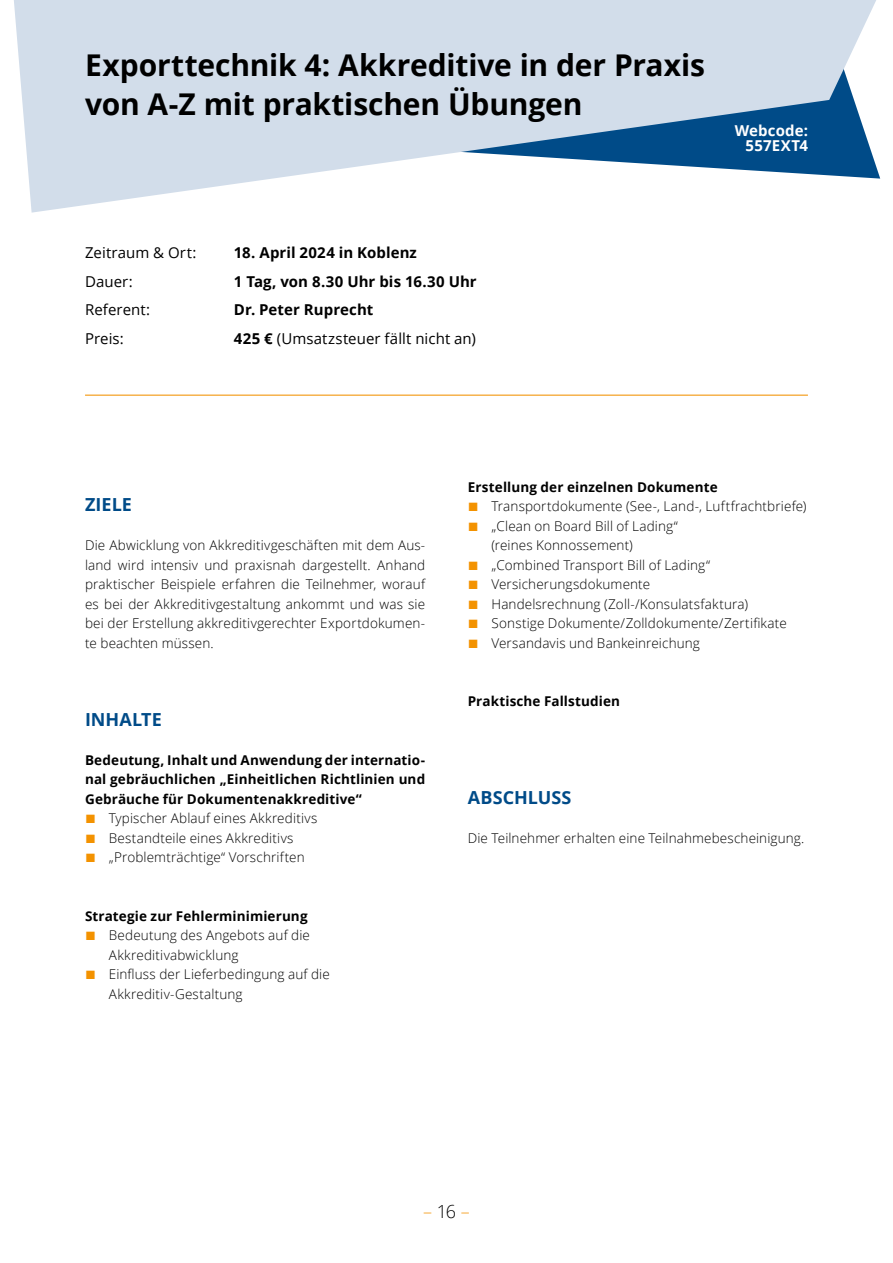
<style>
.page{position:relative;width:893px;height:1263px;background:#fff}
.page>*{position:absolute;margin:0;border:0;box-sizing:border-box;transform-origin:0 0}
.t1{font:700 30px/39px "Open Sans";letter-spacing:-.005em;color:#000}
.t2{font:700 18px "Open Sans";letter-spacing:.005em;color:#004b88}
.t3{font:300 18px "Open Sans";color:#f39200}
.t4{font:15px "Open Sans";letter-spacing:.005em;color:#000}
.t5{font:700 15px "Open Sans";letter-spacing:.005em;color:#000}
.t6{font:700 15px/15px "Open Sans";letter-spacing:.01em;color:#fff;text-align:right}
.t7{font:300 13.5px/19.5px "Open Sans";letter-spacing:.01em;color:#000}
.t8{font:700 13.5px/19.5px "Open Sans";letter-spacing:.01em;color:#000;text-align:justify}
.s1{font-weight:700}
.s2{font-family:"Arial";font-weight:400;font-size:18px;color:#f39200}
.s3{color:#000}
</style>
<div class="page">
<svg style="left:14px;top:0;width:867px;height:213px;fill:#d2ddea"></svg>
<hr style="left:85px;top:395px;width:723px;height:1px;background:#f39200">
<h1 class="t1" style="left:85px;top:45px;width:622px">Exporttechnik 4: Akkreditive in der Praxis von A-Z mit praktischen Übungen</h1>
<p class="t6" style="left:735px;top:123px;width:75px">Webcode:<br>557EXT4</p>
<p class="t4" style="left:85px;top:242px;width:113px">Zeitraum &amp; Ort:</p>
<p class="t5" style="left:234px;top:242px;width:185px">18. April 2024 in Koblenz</p>
<p class="t4" style="left:85px;top:271px;width:49px">Dauer:</p>
<p class="t5" style="left:234px;top:271px;width:244px">1 Tag, von 8.30 Uhr bis 16.30 Uhr</p>
<p class="t4" style="left:85px;top:299px;width:67px">Referent:</p>
<p class="t5" style="left:234px;top:299px;width:141px">Dr. Peter Ruprecht</p>
<p class="t4" style="left:85px;top:328px;width:40px">Preis:</p>
<p class="t4" style="left:234px;top:328px;width:243px"><span class="s1">425 €</span> (Umsatzsteuer fällt nicht an)</p>
<h2 class="t2" style="left:85px;top:492px;width:48px">ZIELE</h2>
<p class="t7" style="left:85px;top:535px;width:342px;text-align:justify">Die Abwicklung von Akkreditivgeschäften mit dem Aus&shy;land wird intensiv und praxisnah dargestellt. Anhand praktischer Beispiele erfahren die Teilnehmer, worauf es bei der Akkreditivgestaltung ankommt und was sie bei der Erstellung akkreditivgerechter Exportdokumen&shy;te beachten müssen.</p>
<h2 class="t2" style="left:85px;top:707px;width:78px">INHALTE</h2>
<p class="t8" style="left:85px;top:750px;width:342px">Bedeutung, Inhalt und Anwendung der internatio&shy;nal gebräuchlichen „Einheitlichen Richtlinien und Gebräuche für Dokumentenakkreditive“</p>
<p class="t7" style="left:85px;top:808px;width:234px"><span class="s2">■</span> Typischer Ablauf eines Akkreditivs</p>
<p class="t7" style="left:85px;top:828px;width:210px"><span class="s2">■</span> Bestandteile eines Akkreditivs</p>
<p class="t7" style="left:85px;top:847px;width:221px"><span class="s2">■</span> „Problemträchtige“ Vorschriften</p>
<p class="t8" style="left:85px;top:906px;width:224px">Strategie zur Fehlerminimierung</p>
<p class="t7" style="left:109px;top:925px;width:203px;text-indent:-24px"><span class="s2">■</span> Bedeutung des Angebots auf die<br>Akkreditivabwicklung</p>
<p class="t7" style="left:109px;top:964px;width:222px;text-indent:-24px"><span class="s2">■</span> Einfluss der Lieferbedingung auf die<br>Akkreditiv-Gestaltung</p>
<p class="t8" style="left:468px;top:477px;width:251px">Erstellung der einzelnen Dokumente</p>
<p class="t7" style="left:468px;top:496px;width:340px"><span class="s2">■</span> Transportdokumente (See-, Land-, Luftfrachtbriefe)</p>
<p class="t7" style="left:492px;top:516px;width:188px;text-indent:-24px"><span class="s2">■</span> „Clean on Board Bill of Lading“ (reines Konnossement)</p>
<p class="t7" style="left:468px;top:555px;width:244px"><span class="s2">■</span> „Combined Transport Bill of Lading“</p>
<p class="t7" style="left:468px;top:574px;width:184px"><span class="s2">■</span> Versicherungsdokumente</p>
<p class="t7" style="left:468px;top:594px;width:282px"><span class="s2">■</span> Handelsrechnung (Zoll-/Konsulatsfaktura)</p>
<p class="t7" style="left:468px;top:613px;width:320px"><span class="s2">■</span> Sonstige Dokumente/Zolldokumente/Zertifikate</p>
<p class="t7" style="left:468px;top:633px;width:234px"><span class="s2">■</span> Versandavis und Bankeinreichung</p>
<p class="t8" style="left:468px;top:691px;width:154px">Praktische Fallstudien</p>
<h2 class="t2" style="left:468px;top:785px;width:105px">ABSCHLUSS</h2>
<p class="t7" style="left:468px;top:828px;width:338px">Die Teilnehmer erhalten eine Teilnahmebescheinigung.</p>
<h2 class="t3" style="left:423px;top:1199px;width:48px">– <span class="s3">16</span> –</h2>
</div>
